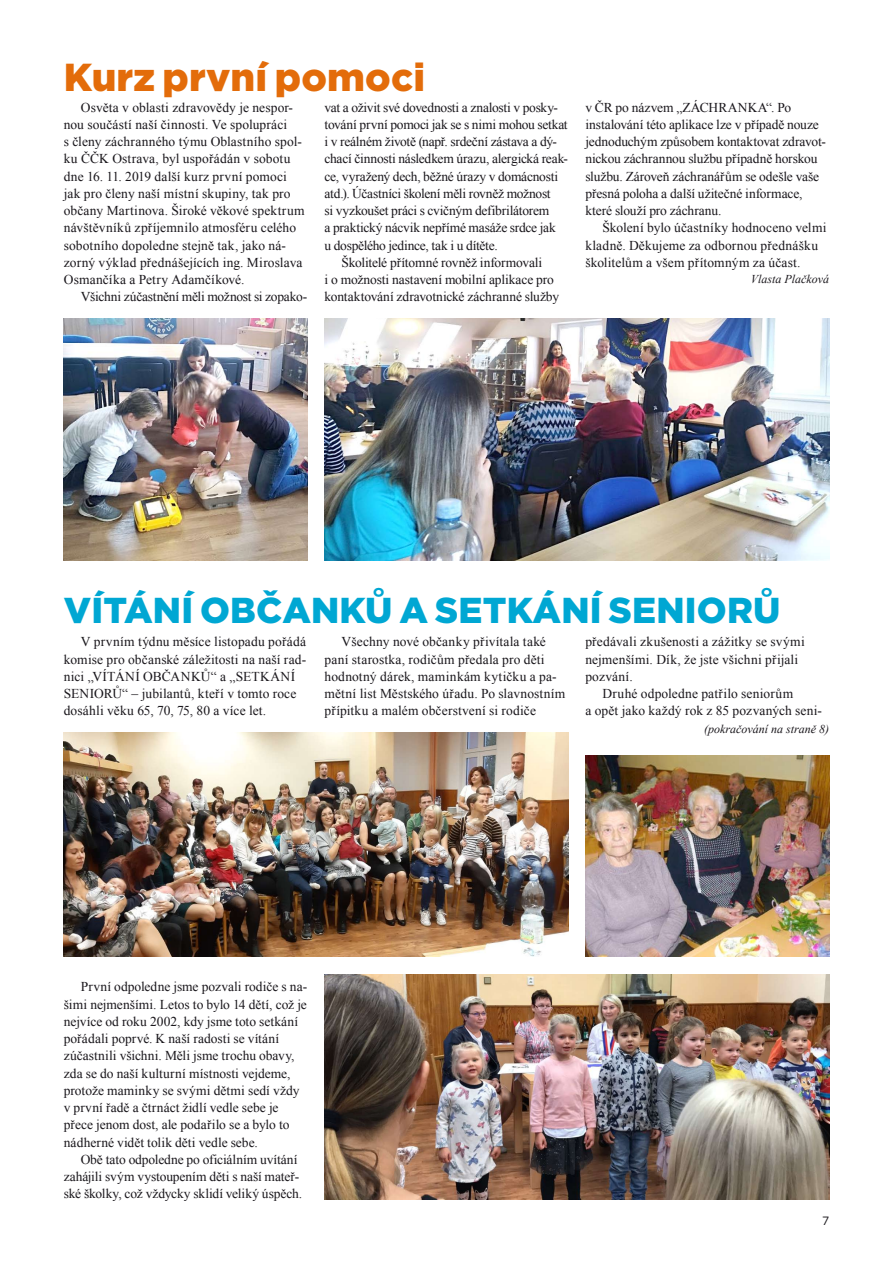
<style>
.page{position:relative;width:893px;height:1263px;background:#fff}
.page>*{position:absolute;margin:0;border:0;box-sizing:border-box;transform-origin:0 0}
.t1{font:900 39px "Gotham";letter-spacing:.005em;color:#e36c0a}
.t2{font:900 36px "Gotham";letter-spacing:.005em;color:#00a7d3}
.t3{font:13.5px/17.2px "Times New Roman";color:#1a171c}
.t4{font:13.5px "Times New Roman";letter-spacing:-.02em;color:#1a171c}
.t5{font:13.5px "Times New Roman";letter-spacing:-.025em;color:#1a171c}
.t6{font:italic 12px "Times New Roman";color:#1a171c}
.t7{font:12px "Gotham";color:#1a171c}
</style>
<div class="page">
<img style="left:325px;top:319px;width:504px;height:241px">
<img style="left:64px;top:319px;width:244px;height:241px">
<img style="left:64px;top:733px;width:504px;height:224px">
<img style="left:585px;top:755px;width:244px;height:202px">
<img style="left:325px;top:974px;width:504px;height:225px">
<h1 class="t1" style="left:64px;top:50px;width:363px">Kurz první pomoci</h1>
<p class="t3" style="left:64px;top:98px;width:242px;text-indent:17px">Osvěta v oblasti zdravovědy je nespor&shy;nou součástí naší činnosti. Ve spolupráci<br>s členy záchranného týmu Oblastního spol&shy;ku ČČK Ostrava, byl uspořádán v sobotu dne 16. 11. 2019 další kurz první pomoci jak pro členy naší místní skupiny, tak pro občany Martinova. Široké věkové spektrum návštěvníků zpříjemnilo atmosféru celého sobotního dopoledne stejně tak, jako ná&shy;zorný výklad přednášejících ing. Miroslava Osmančíka a Petry Adamčíkové.</p>
<p class="t4" style="left:81px;top:288px;width:228px">Všichni zúčastnění měli možnost si zopako-</p>
<p class="t5" style="left:325px;top:98px;width:235px">vat a oživit své dovednosti a znalosti v posky-</p>
<p class="t4" style="left:325px;top:115px;width:245px">tování první pomoci jak se s nimi mohou setkat</p>
<p class="t4" style="left:325px;top:133px;width:234px">i v reálném životě (např. srdeční zástava a dý-</p>
<p class="t3" style="left:325px;top:150px;width:245px">chací činnosti následkem úrazu, alergická reak-</p>
<p class="t3" style="left:325px;top:167px;width:235px">ce, vyražený dech, běžné úrazy v domácnosti</p>
<p class="t5" style="left:325px;top:184px;width:228px">atd.). Účastníci školení měli rovněž možnost</p>
<p class="t4" style="left:325px;top:202px;width:226px">si vyzkoušet práci s cvičným defibrilátorem</p>
<p class="t3" style="left:325px;top:219px;width:233px">a praktický nácvik nepřímé masáže srdce jak</p>
<p class="t4" style="left:325px;top:236px;width:175px">u dospělého jedince, tak i u dítěte.</p>
<p class="t3" style="left:342px;top:254px;width:202px">Školitelé přítomné rovněž informovali</p>
<p class="t3" style="left:325px;top:271px;width:231px">i o možnosti nastavení mobilní aplikace pro</p>
<p class="t3" style="left:325px;top:288px;width:236px">kontaktování zdravotnické záchranné služby</p>
<p class="t3" style="left:585px;top:98px;width:242px">v ČR po názvem „ZÁCHRANKA“. Po instalování této aplikace lze v případě nouze jednoduchým způsobem kontaktovat zdravot&shy;nickou záchrannou službu případně horskou službu. Zároveň záchranářům se odešle vaše přesná poloha a další užitečné informace, které slouží pro záchranu.</p>
<p class="t3" style="left:585px;top:219px;width:243px;text-indent:17px">Školení bylo účastníky hodnoceno velmi kladně. Děkujeme za odbornou přednášku školitelům a všem přítomným za účast.</p>
<p class="t6" style="left:751px;top:271px;width:80px">Vlasta Plačková</p>
<h2 class="t2" style="left:64px;top:586px;width:718px">VÍTÁNÍ OBČANKŮ A SETKÁNÍ SENI ORŮ</h2>
<p class="t3" style="left:64px;top:633px;width:244px;text-indent:17px">V prvním týdnu měsíce listopadu pořádá komise pro občanské záležitosti na naší rad&shy;nici „VÍTÁNÍ OBČANKŮ“ a „SETKÁNÍ SENIORŮ“ – jubilantů, kteří v tomto roce dosáhli věku 65, 70, 75, 80 a více let.</p>
<p class="t3" style="left:325px;top:633px;width:242px;text-indent:17px">Všechny nové občanky přivítala také paní starostka, rodičům předala pro děti hodnotný dárek, maminkám kytičku a pa&shy;mětní list Městského úřadu. Po slavnostním přípitku a malém občerstvení si rodiče</p>
<p class="t3" style="left:585px;top:633px;width:221px">předávali zkušenosti a zážitky se svými nejmenšími. Dík, že jste všichni přijali pozvání.</p>
<p class="t3" style="left:585px;top:685px;width:238px;text-indent:17px">Druhé odpoledne patřilo seniorům<br>a opět jako každý rok z 85 pozvaných seni-</p>
<p class="t6" style="left:704px;top:720px;width:126px">(pokračování na straně 8)</p>
<p class="t3" style="left:64px;top:978px;width:245px;text-indent:17px">První odpoledne jsme pozvali rodiče s na&shy;šimi nejmenšími. Letos to bylo 14 dětí, což je nejvíce od roku 2002, kdy jsme toto setkání pořádali poprvé. K naší radosti se vítání zúčastnili všichni. Měli jsme trochu obavy, zda se do naší kulturní místnosti vejdeme, protože maminky se svými dětmi sedí vždy v první řadě a čtrnáct židlí vedle sebe je přece jenom dost, ale podařilo se a bylo to nádherné vidět tolik děti vedle sebe.</p>
<p class="t3" style="left:64px;top:1150px;width:240px;text-indent:17px">Obě tato odpoledne po oficiálním uvítání zahájili svým vystoupením děti s naší mateř&shy;ské školky, což vždycky sklidí veliký úspěch.</p>
<p class="t7" style="left:822px;top:1213px;width:9px">7</p>
</div>
